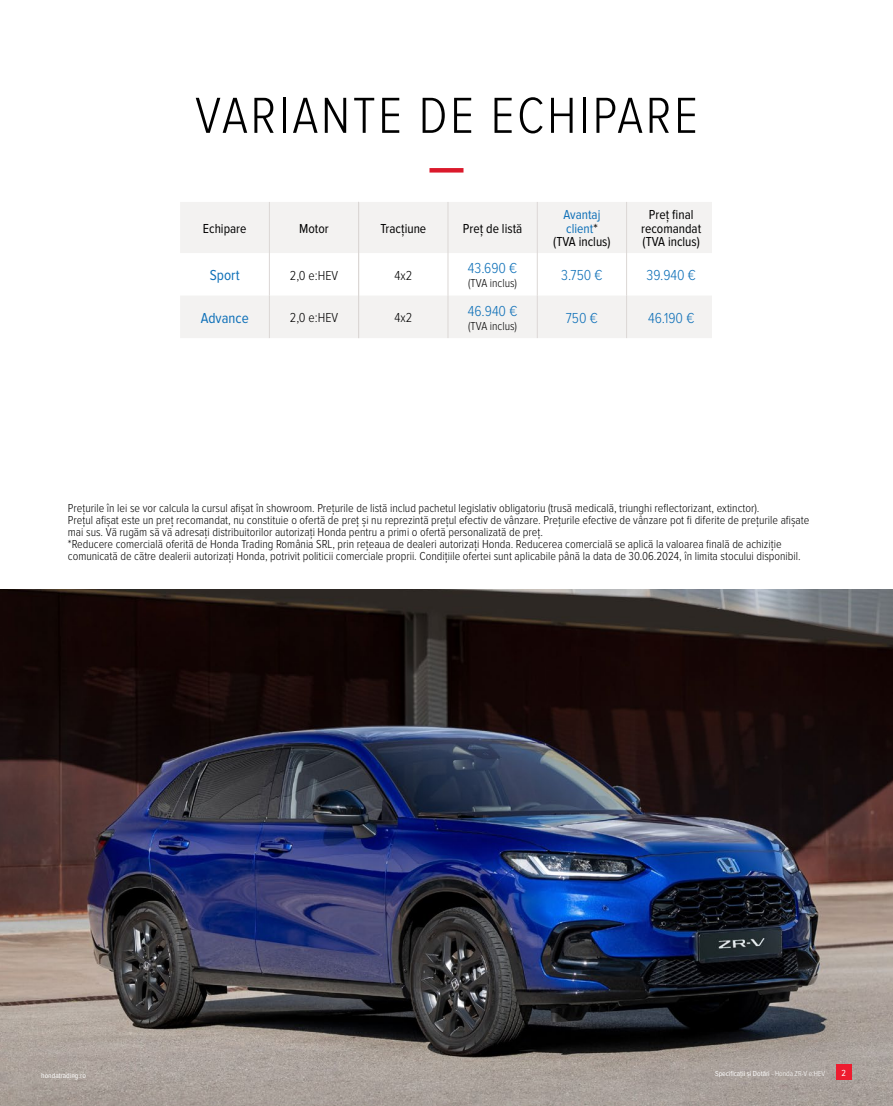
<style>
.page{position:relative;width:893px;height:1106px;background:#fff}
.page>*{position:absolute;margin:0;border:0;box-sizing:border-box;transform-origin:0 0}
.t1{font:300 52.5px "Proxima Nova Cond";letter-spacing:.05em;color:#000}
.t2{font:300 15px "Proxima Nova Cond";color:#0e70b8}
.t3{font:15px "Proxima Nova Cond";color:#0e70b8}
.t4{font:13.5px/13.5px "Proxima Nova Cond";color:#000;text-align:center}
.t5{font:13.5px/13.5px "Proxima Nova Cond";color:#0e70b8;text-align:center}
.t6{font:300 13.5px "Proxima Nova Cond";color:#000}
.t7{font:300 12px/12px "Proxima Nova Cond";color:#000}
.t8{font:300 12px/12px "Proxima Nova Cond";color:#000101}
.t9{font:9.15px "Proxima Nova Cond";color:#fff}
.t10{font:7.5px "Proxima Nova Cond";color:#fff}
.s1{color:#000}
.s2{font-weight:300}
</style>
<div class="page">
<img style="left:0;top:589px;width:893px;height:517px">
<hr style="left:429px;top:168px;width:34px;height:4px;background:#db192b">
<svg style="left:180px;top:202px;width:357px;height:136px;fill:#f3f2f1"></svg>
<svg style="left:538px;top:202px;width:174px;height:136px"></svg>
<hr style="left:269px;top:202px;width:1px;height:51px;background:#dbd7d5">
<hr style="left:269px;top:295px;width:1px;height:43px;background:#dbd7d5">
<hr style="left:269px;top:253px;width:1px;height:42px;background:#dbd7d5">
<svg style="left:358px;top:202px;width:1px;height:136px"></svg>
<hr style="left:448px;top:202px;width:1px;height:51px;background:#dbd7d5">
<hr style="left:448px;top:295px;width:1px;height:43px;background:#dbd7d5">
<hr style="left:537px;top:202px;width:1px;height:51px;background:#dbd7d5">
<hr style="left:537px;top:295px;width:1px;height:43px;background:#dbd7d5">
<hr style="left:626px;top:202px;width:1px;height:51px;background:#dbd7d5">
<hr style="left:626px;top:295px;width:1px;height:43px;background:#dbd7d5">
<hr style="left:448px;top:253px;width:1px;height:42px;background:#dbd7d5">
<hr style="left:537px;top:253px;width:1px;height:42px;background:#dbd7d5">
<hr style="left:626px;top:253px;width:1px;height:42px;background:#dbd7d5">
<div style="left:836px;top:1064px;width:16px;height:15px;background:#ed1c2f"></div>
<h1 class="t1" style="left:195px;top:86px;width:504px">VARIANTE DE ECHIPARE</h1>
<p class="t4" style="left:203px;top:222px;width:45px">Echipare</p>
<p class="t4" style="left:299px;top:222px;width:31px">Motor</p>
<p class="t4" style="left:380px;top:222px;width:47px">Tracțiune</p>
<p class="t4" style="left:463px;top:222px;width:61px">Preț de listă</p>
<p class="t3" style="left:210px;top:267px;width:31px">Sport</p>
<p class="t6" style="left:290px;top:268px;width:50px">2,0 e:HEV</p>
<p class="t6" style="left:394px;top:268px;width:19px">4x2</p>
<p class="t3" style="left:201px;top:309px;width:49px">Advance</p>
<p class="t6" style="left:290px;top:310px;width:50px">2,0 e:HEV</p>
<p class="t6" style="left:394px;top:310px;width:19px">4x2</p>
<p class="t2" style="left:468px;top:260px;width:51px">43.690 €</p>
<p class="t7" style="left:468px;top:277px;width:51px">(TVA inclus)</p>
<p class="t2" style="left:468px;top:303px;width:51px">46.940 €</p>
<p class="t7" style="left:468px;top:320px;width:51px">(TVA inclus)</p>
<p class="t5" style="left:553px;top:208px;width:59px">Avantaj client<span class="s1">* (TVA inclus)</span></p>
<p class="t4" style="left:641px;top:208px;width:62px">Preț final recomandat (TVA inclus)</p>
<p class="t2" style="left:561px;top:267px;width:43px">3.750 €</p>
<p class="t2" style="left:646px;top:267px;width:51px">39.940 €</p>
<p class="t2" style="left:566px;top:309px;width:34px">750 €</p>
<p class="t2" style="left:648px;top:309px;width:48px">46.190 €</p>
<p class="t7" style="left:68px;top:502px;width:743px">Prețurile în lei se vor calcula la cursul afișat în showroom. Prețurile de listă includ pachetul legislativ obligatoriu (trusă medicală, triunghi reflectorizant, extinctor).<br>Prețul afișat este un preț recomandat, nu constituie o ofertă de preț și nu reprezintă prețul efectiv de vânzare. Prețurile efective de vânzare pot fi diferite de prețurile afișate mai sus. Vă rugăm să vă adresați distribuitorilor autorizați Honda pentru a primi o ofertă personalizată de preț.</p>
<p class="t8" style="left:68px;top:538px;width:734px">*Reducere comercială oferită de Honda Trading România SRL, prin rețeaua de dealeri autorizați Honda. Reducerea comercială se aplică la valoarea finală de achiziție comunicată de către dealerii autorizați Honda, potrivit politicii comerciale proprii. Condițiile ofertei sunt aplicabile până la data de 30.06.2024, în limita stocului disponibil.</p>
<p class="t10" style="left:41px;top:1071px;width:46px">hondatrading.ro</p>
<p class="t10" style="left:715px;top:1068px;width:112px">Specificații și Dotări <span class="s2">- Honda ZR-V e:HEV</span></p>
<p class="t9" style="left:842px;top:1067px;width:6px">2</p>
</div>
